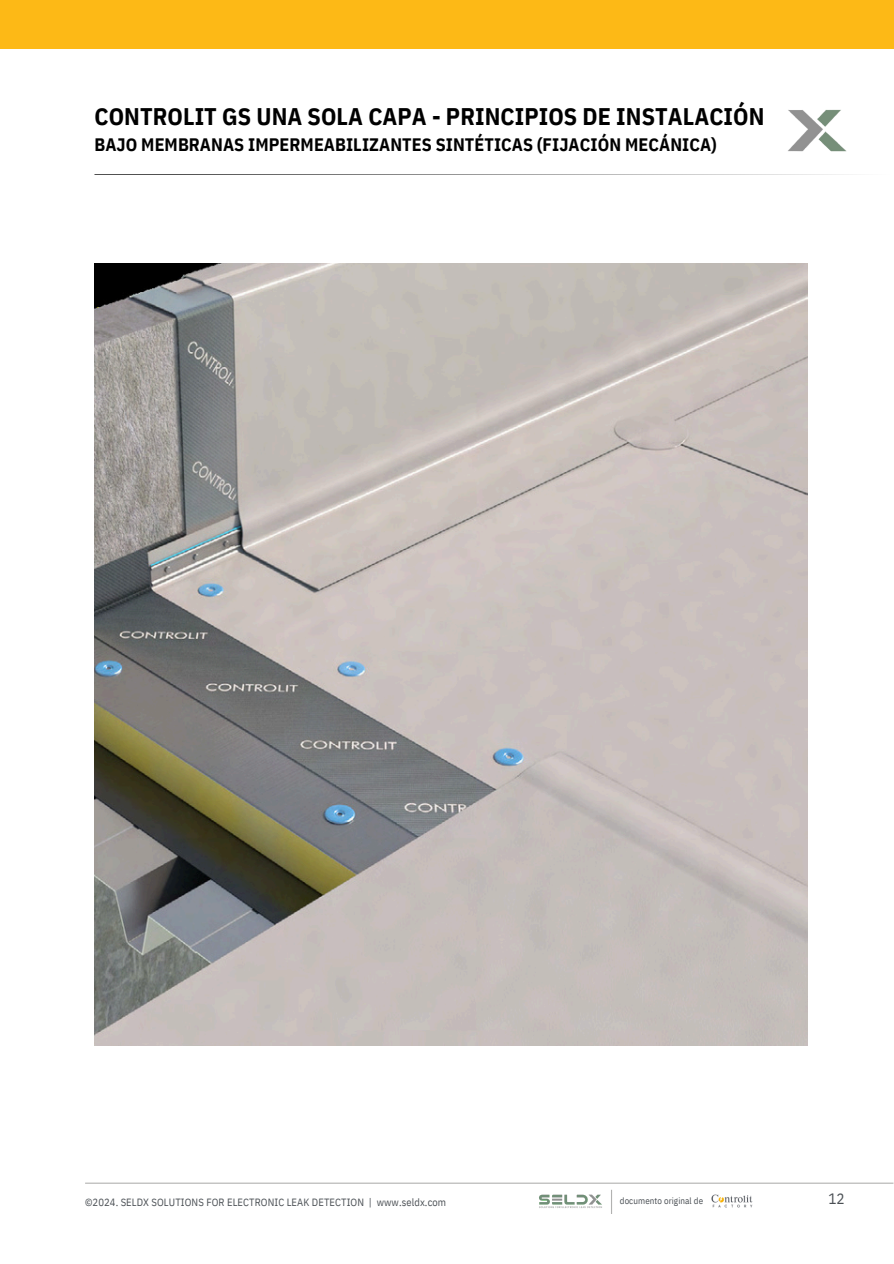
<style>
.page{position:relative;width:894px;height:1264px;background:#fff}
.page>*{position:absolute;margin:0;border:0;box-sizing:border-box;transform-origin:0 0}
.t1{font:700 24px "IBM Plex Sans Cond";letter-spacing:.005em;color:#000}
.t2{font:700 18px "IBM Plex Sans Cond";letter-spacing:.005em;color:#000}
.t3{font:15px "IBM Plex Sans Cond";color:#4a4f54}
.t4{font:10.5px "IBM Plex Sans Cond";letter-spacing:.01em;color:#4a4f54}
.t5{font:9px "IBM Plex Sans Cond";letter-spacing:.01em;color:#4a4f54}
</style>
<div class="page">
<div style="left:0;top:0;width:893px;height:49px;background:#fdb916"></div>
<svg style="left:94px;top:174px;width:755px;height:1px"></svg>
<img style="left:94px;top:264px;width:713px;height:780px">
<img style="left:788px;top:109px;width:58px;height:43px">
<img style="left:711px;top:1194px;width:41px;height:13px">
<hr style="left:85px;top:1182px;width:808px;height:1px;background:#b2b2b1">
<hr style="left:610px;top:1189px;width:2px;height:24px;background:#b2b2b1">
<img style="left:539px;top:1194px;width:63px;height:14px">
<p class="t1" style="left:94px;top:100px;width:671px">CONTROLIT GS UNA SOLA CAPA - PRINCIPIOS DE INSTALACIÓN</p>
<p class="t2" style="left:94px;top:132px;width:623px">BAJO MEMBRANAS IMPERMEABILIZANTES SINTÉTICAS (FIJACIÓN MECÁNICA)</p>
<p class="t4" style="left:85px;top:1194px;width:362px">©2024. SELDX SOLUTIONS FOR ELECTRONIC LEAK DETECTION | www.seldx.com</p>
<p class="t5" style="left:619px;top:1194px;width:85px">documento original de</p>
<p class="t3" style="left:828px;top:1188px;width:18px">12</p>
</div>
